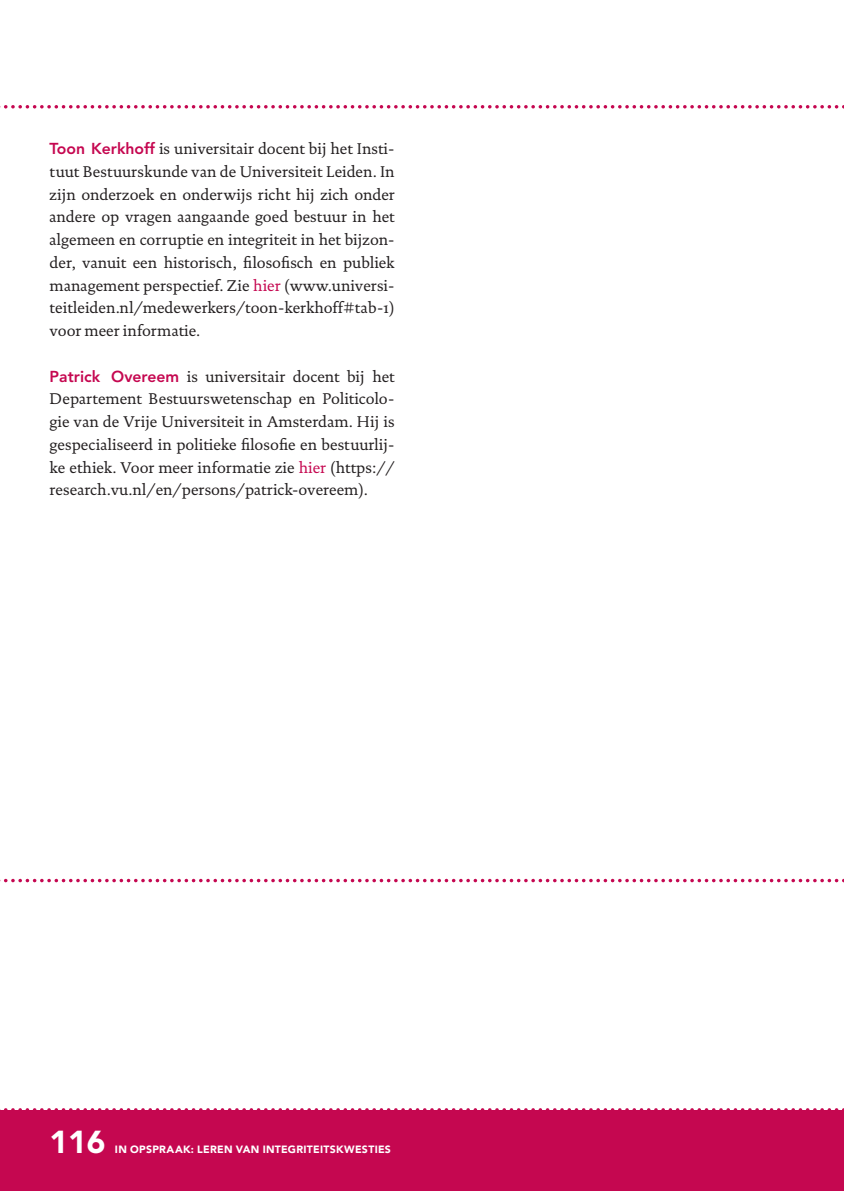
<style>
.page{position:relative;width:844px;height:1191px;background:#fff}
.page>*{position:absolute;margin:0;border:0;box-sizing:border-box;transform-origin:0 0}
.t1{font:900 31.5px "Avenir LT Std";color:#fff}
.t2{font:15.75px/22.8px "DTL Documenta ST";color:#231f20;text-align:justify}
.t3{font:900 10.5px "Avenir LT Std";letter-spacing:.025em;color:#fff}
.s1{font-family:"Avenir LT Std";font-weight:800;color:#c50750}
.s2{color:#c50750}
</style>
<div class="page">
<div style="left:0;top:1110px;width:843px;height:81px;background:#c50750"></div>
<svg style="left:0;top:105px;width:844px;height:3px"></svg>
<svg style="left:0;top:878px;width:844px;height:4px"></svg>
<svg style="left:0;top:1108px;width:844px;height:3px"></svg>
<p class="t2" style="left:50px;top:137px;width:346px"><span class="s1">Toon Kerkhoff</span> is universitair docent bij het Insti&shy;tuut Bestuurskunde van de Universiteit Leiden. In zijn onderzoek en onderwijs richt hij zich onder andere op vragen aangaande goed bestuur in het algemeen en corruptie en integriteit in het bijzon&shy;der, vanuit een historisch, filosofisch en publiek management perspectief. Zie <span class="s2">hier</span> (www.universi&shy;teitleiden.nl/medewerkers/toon-kerkhoff#tab-1) voor meer informatie.</p>
<p class="t2" style="left:50px;top:365px;width:346px"><span class="s1">Patrick Overeem</span> is universitair docent bij het Departement Bestuurswetenschap en Politicolo&shy;gie van de Vrije Universiteit in Amsterdam. Hij is gespecialiseerd in politieke filosofie en bestuurlij&shy;ke ethiek. Voor meer informatie zie <span class="s2">hier</span> (https:// research.vu.nl/en/persons/patrick-overeem).</p>
<h1 class="t1" style="left:50px;top:1123px;width:57px">116</h1>
<p class="t3" style="left:115px;top:1143px;width:277px">IN OPSPRAAK: LEREN VAN INTEGRITEITSKWESTIES</p>
</div>
